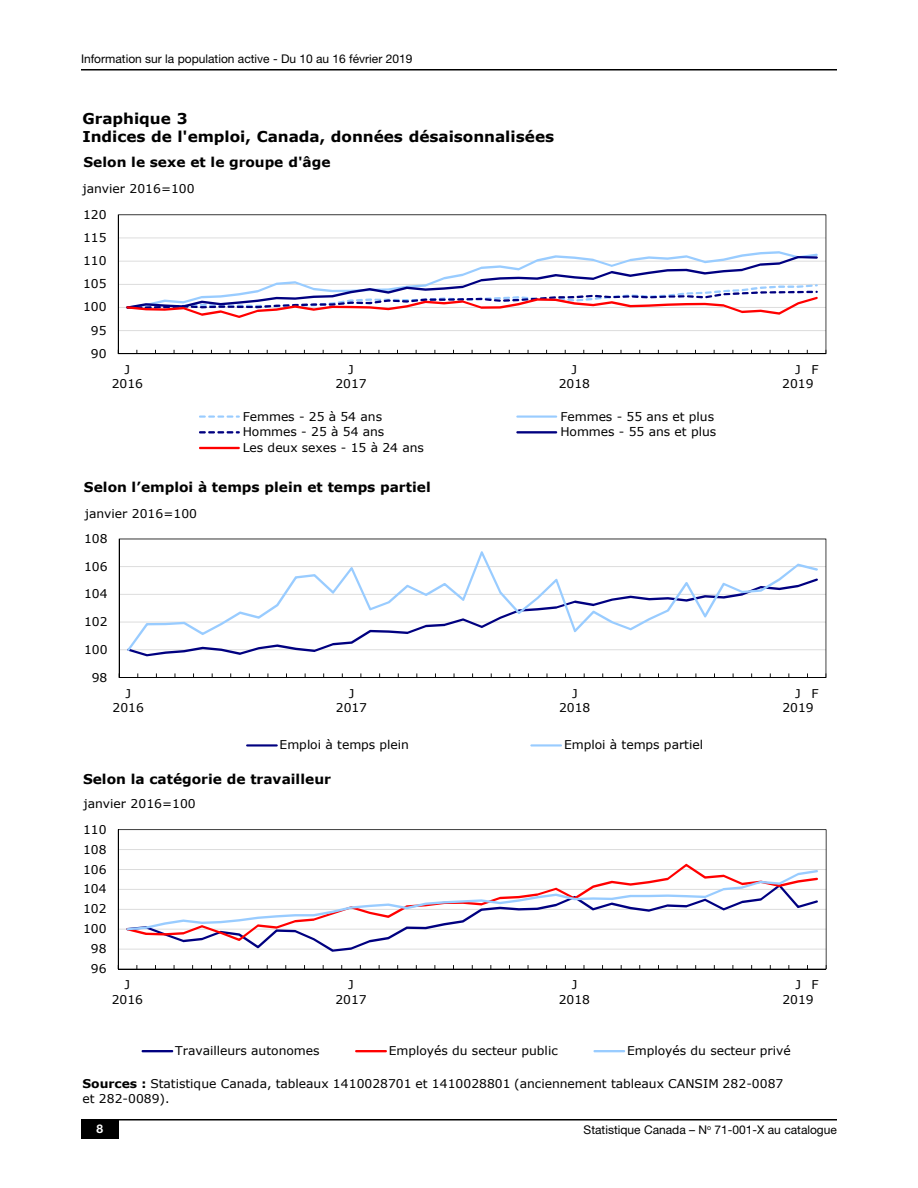
<style>
.page{position:relative;width:918px;height:1188px;background:#fff}
.page>*{position:absolute;margin:0;border:0;box-sizing:border-box;transform-origin:0 0}
.t1{font:700 15px/18.1px "Verdana";color:#000}
.t2{font:700 13.5px "Verdana";color:#000}
.t3{font:12px/14.5px "Verdana";letter-spacing:-.005em;color:#000;text-align:center}
.t4{font:12px "Helvetica Neue LT Std";color:#000}
.t5{font:700 12px "Helvetica Neue LT Std";color:#fff}
.s1{font-weight:700}
</style>
<div class="page">
<svg style="left:118px;top:214px;width:708px;height:139px"></svg>
<hr style="left:118px;top:215px;width:1px;height:139px;background:#000">
<hr style="left:118px;top:353px;width:708px;height:1px;background:#000">
<svg style="left:126px;top:251px;width:692px;height:67px"></svg>
<svg style="left:199px;top:416px;width:41px;height:2px"></svg>
<hr style="left:516px;top:416px;width:41px;height:2px;background:#9cf">
<svg style="left:199px;top:431px;width:41px;height:3px"></svg>
<hr style="left:516px;top:431px;width:41px;height:3px;background:#000080">
<hr style="left:199px;top:447px;width:41px;height:2px;background:#f00">
<svg style="left:118px;top:829px;width:709px;height:140px"></svg>
<hr style="left:118px;top:830px;width:1px;height:139px;background:#000">
<hr style="left:118px;top:969px;width:708px;height:1px;background:#000">
<svg style="left:126px;top:941px;width:692px;height:11px"></svg>
<svg style="left:126px;top:864px;width:692px;height:77px"></svg>
<svg style="left:126px;top:870px;width:692px;height:60px"></svg>
<hr style="left:142px;top:1050px;width:31px;height:2px;background:#000080">
<hr style="left:355px;top:1050px;width:32px;height:2px;background:#f00">
<hr style="left:593px;top:1050px;width:32px;height:2px;background:#9cf">
<svg style="left:120px;top:539px;width:706px;height:138px"></svg>
<hr style="left:119px;top:539px;width:1px;height:139px;background:#000">
<hr style="left:119px;top:677px;width:707px;height:1px;background:#000">
<svg style="left:127px;top:651px;width:691px;height:5px"></svg>
<svg style="left:127px;top:551px;width:691px;height:100px"></svg>
<hr style="left:246px;top:744px;width:32px;height:3px;background:#000080">
<hr style="left:530px;top:744px;width:32px;height:3px;background:#9cf">
<hr style="left:81px;top:1119px;width:756px;height:1px;background:#000">
<div style="left:81px;top:1120px;width:38px;height:19px;background:#000"></div>
<hr style="left:81px;top:69px;width:756px;height:1px;background:#000">
<p class="t4" style="left:81px;top:51px;width:333px">Information sur la population active - Du 10 au 16 février 2019</p>
<p class="t1" style="left:82px;top:110px;width:473px">Graphique 3<br>Indices de l'emploi, Canada, données désaisonnalisées</p>
<p class="t2" style="left:84px;top:154px;width:249px">Selon le sexe et le groupe d'âge</p>
<p class="t3" style="left:82px;top:182px;width:114px">janvier 2016=100</p>
<p class="t3" style="left:83px;top:207px;width:25px">120</p>
<p class="t3" style="left:83px;top:230px;width:25px">115</p>
<p class="t3" style="left:83px;top:253px;width:25px">110</p>
<p class="t3" style="left:83px;top:277px;width:25px">105</p>
<p class="t3" style="left:83px;top:300px;width:25px">100</p>
<p class="t3" style="left:91px;top:323px;width:17px">95</p>
<p class="t3" style="left:91px;top:346px;width:17px">90</p>
<p class="t3" style="left:112px;top:362px;width:33px">J<br>2016</p>
<p class="t3" style="left:335px;top:362px;width:33px">J<br>2017</p>
<p class="t3" style="left:559px;top:362px;width:33px">J<br>2018</p>
<p class="t3" style="left:782px;top:362px;width:33px">J<br>2019</p>
<p class="t3" style="left:811px;top:362px;width:9px">F</p>
<p class="t3" style="left:243px;top:409px;width:141px">Femmes - 25 à 54 ans</p>
<p class="t3" style="left:560px;top:409px;width:155px">Femmes - 55 ans et plus</p>
<p class="t3" style="left:243px;top:425px;width:143px">Hommes - 25 à 54 ans</p>
<p class="t3" style="left:560px;top:425px;width:157px">Hommes - 55 ans et plus</p>
<p class="t3" style="left:243px;top:440px;width:183px">Les deux sexes - 15 à 24 ans</p>
<p class="t2" style="left:84px;top:478px;width:348px">Selon l’emploi à temps plein et temps partiel</p>
<p class="t3" style="left:85px;top:506px;width:114px">janvier 2016=100</p>
<p class="t3" style="left:84px;top:531px;width:25px">108</p>
<p class="t3" style="left:84px;top:559px;width:25px">106</p>
<p class="t3" style="left:84px;top:587px;width:25px">104</p>
<p class="t3" style="left:84px;top:614px;width:25px">102</p>
<p class="t3" style="left:84px;top:642px;width:25px">100</p>
<p class="t3" style="left:92px;top:670px;width:17px">98</p>
<p class="t3" style="left:113px;top:686px;width:33px">J<br>2016</p>
<p class="t3" style="left:336px;top:686px;width:33px">J<br>2017</p>
<p class="t3" style="left:559px;top:686px;width:33px">J<br>2018</p>
<p class="t3" style="left:782px;top:686px;width:33px">J<br>2019</p>
<p class="t3" style="left:811px;top:686px;width:9px">F</p>
<p class="t3" style="left:280px;top:738px;width:131px">Emploi à temps plein</p>
<p class="t3" style="left:564px;top:738px;width:141px">Emploi à temps partiel</p>
<p class="t2" style="left:83px;top:770px;width:250px">Selon la catégorie de travailleur</p>
<p class="t3" style="left:84px;top:796px;width:114px">janvier 2016=100</p>
<p class="t3" style="left:83px;top:822px;width:25px">110</p>
<p class="t3" style="left:83px;top:842px;width:25px">108</p>
<p class="t3" style="left:83px;top:862px;width:25px">106</p>
<p class="t3" style="left:83px;top:882px;width:25px">104</p>
<p class="t3" style="left:83px;top:902px;width:25px">102</p>
<p class="t3" style="left:83px;top:921px;width:25px">100</p>
<p class="t3" style="left:91px;top:941px;width:17px">98</p>
<p class="t3" style="left:91px;top:961px;width:17px">96</p>
<p class="t3" style="left:112px;top:977px;width:33px">J<br>2016</p>
<p class="t3" style="left:335px;top:977px;width:33px">J<br>2017</p>
<p class="t3" style="left:559px;top:977px;width:33px">J<br>2018</p>
<p class="t3" style="left:782px;top:977px;width:33px">J<br>2019</p>
<p class="t3" style="left:812px;top:977px;width:9px">F</p>
<p class="t3" style="left:175px;top:1043px;width:146px">Travailleurs autonomes</p>
<p class="t3" style="left:389px;top:1043px;width:170px">Employés du secteur public</p>
<p class="t3" style="left:627px;top:1043px;width:165px">Employés du secteur privé</p>
<p class="t3" style="left:82px;top:1076px;width:702px;text-align:left"><span class="s1">Sources :</span> Statistique Canada, tableaux 1410028701 et 1410028801 (anciennement tableaux CANSIM 282-0087 et 282-0089).</p>
<p class="t5" style="left:97px;top:1122px;width:8px">8</p>
<p class="t4" style="left:584px;top:1122px;width:255px">Statistique Canada – N<sup>o</sup> 71-001-X au catalogue</p>
</div>
